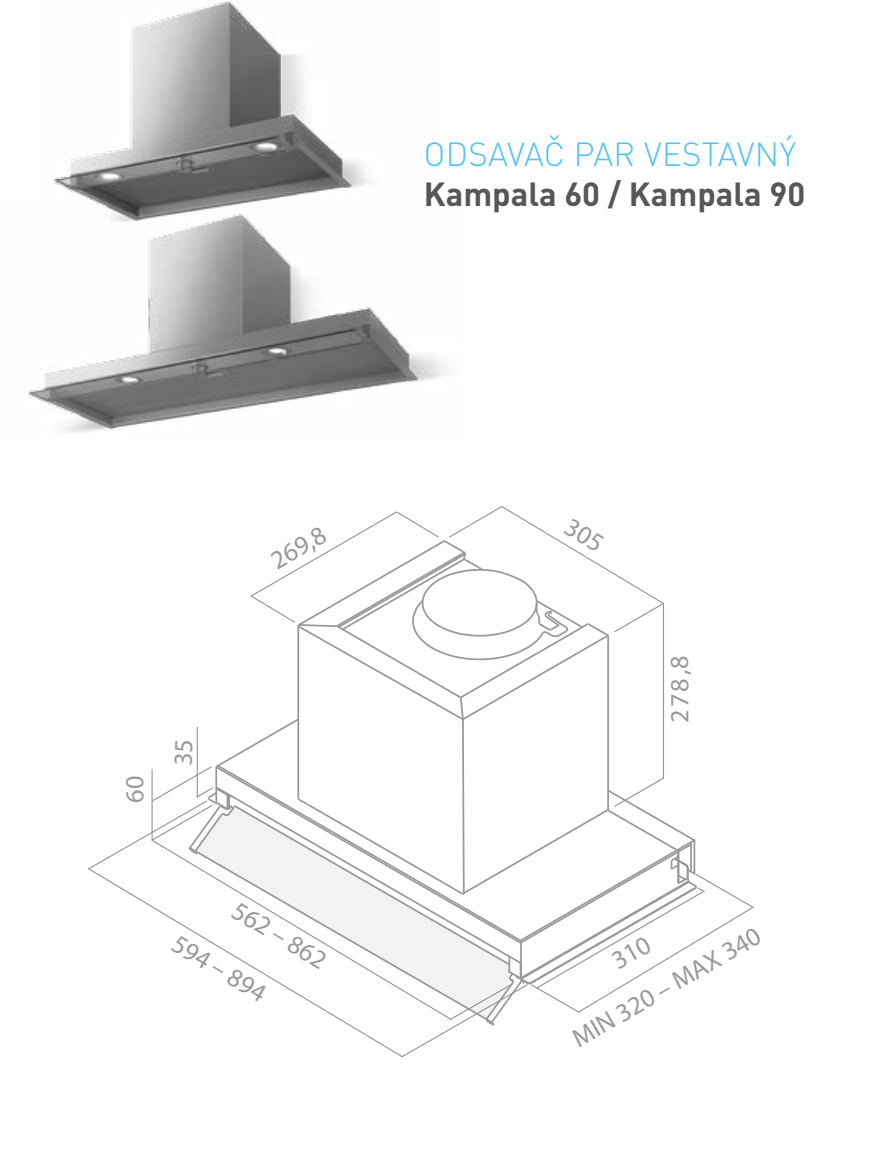
<style>
.page{position:relative;width:878px;height:1153px;background:#fff}
.page>*{position:absolute;margin:0;border:0;box-sizing:border-box;transform-origin:0 0}
.t1{font:700 33px "DIN Pro";color:#575756}
.t2{font:300 33px "DIN Pro";letter-spacing:.01em;color:#50c3f1}
.t3{font:300 26.4px/47.7px "Gotham";color:#999998}
</style>
<div class="page">
<img style="left:54px;top:0;width:315px;height:201px">
<img style="left:28px;top:201px;width:420px;height:232px">
<svg style="left:88px;top:506px;width:666px;height:552px"></svg>
<p class="t2" style="left:424px;top:132px;width:373px">OD SAVAČ PAR VESTAVNÝ</p>
<p class="t1" style="left:424px;top:172px;width:383px">Kampala 60 / Kampala 90</p>
<p class="t3" style="left:261px;top:541px;width:61px;rotate:-30deg">269,8</p>
<p class="t3" style="left:110px;top:803px;width:29px;rotate:-90deg">60</p>
<p class="t3" style="left:247px;top:887px;width:107px;rotate:31deg">562 – 862</p>
<p class="t3" style="left:187px;top:920px;width:107px;rotate:31deg">594 – 894</p>
<p class="t3" style="left:655px;top:723px;width:69px;rotate:-90deg">872 8 ,</p>
<p class="t3" style="left:538px;top:978px;width:214px;text-indent:73px;rotate:-30deg">310<br>MIN 320 – MAX 340</p>
</div>
